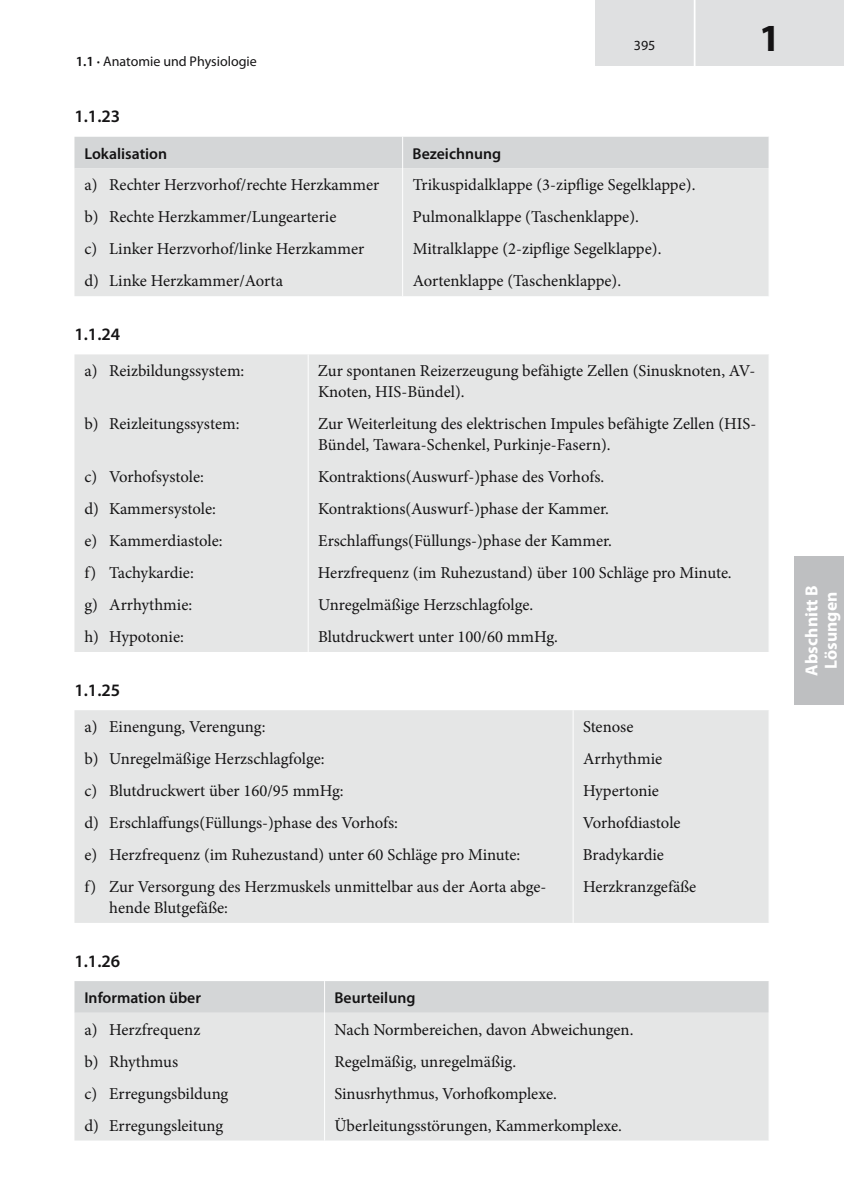
<style>
.page{position:relative;width:844px;height:1201px;background:#fff}
.page>*{position:absolute;margin:0;border:0;box-sizing:border-box;transform-origin:0 0}
.t1{font:700 38.5px "Myriad Pro";color:#141314}
.t2{font:600 17.5px "Myriad Pro";color:#141314}
.t3{font:700 17.5px/19.2px "Myriad Pro";letter-spacing:.005em;color:#fff;text-align:center}
.t4{font:16.62px/21px "Minion Pro";color:#141314}
.t5{font:600 15.75px "Myriad Pro";color:#141314}
.t6{font:14px "Myriad Pro";color:#141314}
.s1{font-weight:600}
</style>
<div class="page">
<div style="left:595px;top:0;width:248px;height:66px;background:#dfe0e1"></div>
<hr style="left:693px;top:0;width:2px;height:67px;background:#fff">
<div style="left:794px;top:556px;width:49px;height:148px;background:#bebfc1"></div>
<div style="left:74px;top:137px;width:694px;height:31px;background:#d4d6d7"></div>
<div style="left:74px;top:168px;width:694px;height:128px;background:#e5e6e6"></div>
<hr style="left:402px;top:137px;width:1px;height:31px;background:#fff">
<hr style="left:402px;top:168px;width:1px;height:32px;background:#fff">
<hr style="left:402px;top:200px;width:1px;height:32px;background:#fff">
<hr style="left:402px;top:232px;width:1px;height:32px;background:#fff">
<hr style="left:402px;top:264px;width:1px;height:32px;background:#fff">
<div style="left:74px;top:354px;width:694px;height:298px;background:#e5e6e6"></div>
<hr style="left:307px;top:354px;width:1px;height:53px;background:#fff">
<hr style="left:307px;top:407px;width:1px;height:53px;background:#fff">
<hr style="left:307px;top:460px;width:1px;height:32px;background:#fff">
<hr style="left:307px;top:492px;width:1px;height:32px;background:#fff">
<hr style="left:307px;top:524px;width:1px;height:32px;background:#fff">
<hr style="left:307px;top:556px;width:1px;height:32px;background:#fff">
<hr style="left:307px;top:588px;width:1px;height:32px;background:#fff">
<hr style="left:307px;top:620px;width:1px;height:32px;background:#fff">
<div style="left:74px;top:710px;width:694px;height:212px;background:#e5e6e6"></div>
<hr style="left:572px;top:710px;width:1px;height:32px;background:#fff">
<hr style="left:572px;top:742px;width:1px;height:32px;background:#fff">
<hr style="left:572px;top:774px;width:1px;height:32px;background:#fff">
<hr style="left:572px;top:806px;width:1px;height:32px;background:#fff">
<hr style="left:572px;top:838px;width:1px;height:32px;background:#fff">
<hr style="left:572px;top:870px;width:1px;height:52px;background:#fff">
<div style="left:74px;top:981px;width:694px;height:31px;background:#d4d6d7"></div>
<div style="left:74px;top:1012px;width:694px;height:128px;background:#e5e6e6"></div>
<hr style="left:324px;top:981px;width:1px;height:31px;background:#fff">
<hr style="left:324px;top:1012px;width:1px;height:32px;background:#fff">
<hr style="left:324px;top:1044px;width:1px;height:32px;background:#fff">
<hr style="left:324px;top:1076px;width:1px;height:32px;background:#fff">
<hr style="left:324px;top:1108px;width:1px;height:32px;background:#fff">
<p class="t6" style="left:76px;top:52px;width:182px"><span class="s1">1.1 ·</span> Anatomie und Physiologie</p>
<p class="t6" style="left:633px;top:36px;width:23px">395</p>
<h1 class="t1" style="left:758px;top:13px;width:23px">1</h1>
<p class="t2" style="left:74px;top:110px;width:47px">1.1.23</p>
<p class="t5" style="left:84px;top:147px;width:84px">Lokalisation</p>
<p class="t5" style="left:412px;top:147px;width:90px">Bezeichnung</p>
<p class="t4" style="left:84px;top:176px;width:296px">a) Rechter Herzvorhof/rechte Herzkammer</p>
<p class="t4" style="left:412px;top:176px;width:284px">Trikuspidalklappe (3-zipflige Segelklappe).</p>
<p class="t4" style="left:84px;top:208px;width:253px">b) Rechte Herzkammer/Lungearterie</p>
<p class="t4" style="left:412px;top:208px;width:228px">Pulmonalklappe (Taschenklappe).</p>
<p class="t4" style="left:84px;top:240px;width:281px">c) Linker Herzvorhof/linke Herzkammer</p>
<p class="t4" style="left:412px;top:240px;width:250px">Mitralklappe (2-zipflige Segelklappe).</p>
<p class="t4" style="left:84px;top:272px;width:200px">d) Linke Herzkammer/Aorta</p>
<p class="t4" style="left:412px;top:272px;width:210px">Aortenklappe (Taschenklappe).</p>
<p class="t2" style="left:74px;top:327px;width:47px">1.1.24</p>
<p class="t4" style="left:84px;top:362px;width:161px">a) Reizbildungssystem:</p>
<p class="t4" style="left:318px;top:362px;width:439px">Zur spontanen Reizerzeugung befähigte Zellen (Sinusknoten, AV-<br>Knoten, HIS-Bündel).</p>
<p class="t4" style="left:84px;top:415px;width:156px">b) Reizleitungssystem:</p>
<p class="t4" style="left:318px;top:415px;width:439px">Zur Weiterleitung des elektrischen Impules befähigte Zellen (HIS-<br>Bündel, Tawara-Schenkel, Purkinje-Fasern).</p>
<p class="t4" style="left:84px;top:468px;width:121px">c) Vorhofsystole:</p>
<p class="t4" style="left:318px;top:468px;width:287px">Kontraktions(Auswurf-)phase des Vorhofs.</p>
<p class="t4" style="left:84px;top:500px;width:133px">d) Kammersystole:</p>
<p class="t4" style="left:318px;top:500px;width:292px">Kontraktions(Auswurf-)phase der Kammer.</p>
<p class="t4" style="left:84px;top:532px;width:140px">e) Kammerdiastole:</p>
<p class="t4" style="left:318px;top:532px;width:295px">Erschlaffungs(Füllungs-)phase der Kammer.</p>
<p class="t4" style="left:84px;top:563px;width:111px">f) Tachykardie:</p>
<p class="t4" style="left:318px;top:563px;width:415px">Herzfrequenz (im Ruhezustand) über 100 Schläge pro Minute.</p>
<p class="t4" style="left:84px;top:595px;width:109px">g) Arrhythmie:</p>
<p class="t4" style="left:318px;top:595px;width:216px">Unregelmäßige Herzschlagfolge.</p>
<p class="t4" style="left:84px;top:627px;width:101px">h) Hypotonie:</p>
<p class="t4" style="left:318px;top:627px;width:241px">Blutdruckwert unter 100/60 mmHg.</p>
<p class="t2" style="left:74px;top:683px;width:47px">1.1.25</p>
<p class="t4" style="left:84px;top:717px;width:182px">a) Einengung, Verengung:</p>
<p class="t4" style="left:583px;top:717px;width:52px">Stenose</p>
<p class="t4" style="left:84px;top:749px;width:241px">b) Unregelmäßige Herzschlagfolge:</p>
<p class="t4" style="left:583px;top:749px;width:81px">Arrhythmie</p>
<p class="t4" style="left:84px;top:781px;width:261px">c) Blutdruckwert über 160/95 mmHg:</p>
<p class="t4" style="left:583px;top:781px;width:77px">Hypertonie</p>
<p class="t4" style="left:84px;top:813px;width:315px">d) Erschlaffungs(Füllungs-)phase des Vorhofs:</p>
<p class="t4" style="left:582px;top:813px;width:99px">Vorhofdiastole</p>
<p class="t4" style="left:84px;top:845px;width:437px">e) Herzfrequenz (im Ruhezustand) unter 60 Schläge pro Minute:</p>
<p class="t4" style="left:582px;top:845px;width:83px">Bradykardie</p>
<p class="t4" style="left:109px;top:877px;width:438px;text-indent:-25px">f) Zur Versorgung des Herzmuskels unmittelbar aus der Aorta abge&shy;hende Blutgefäße:</p>
<p class="t4" style="left:583px;top:877px;width:115px">Herzkranzgefäße</p>
<p class="t2" style="left:74px;top:954px;width:47px">1.1.26</p>
<p class="t5" style="left:84px;top:991px;width:118px">Information über</p>
<p class="t5" style="left:334px;top:991px;width:82px">Beurteilung</p>
<p class="t4" style="left:84px;top:1020px;width:117px">a) Herzfrequenz</p>
<p class="t4" style="left:334px;top:1020px;width:300px">Nach Normbereichen, davon Abweichungen.</p>
<p class="t4" style="left:84px;top:1052px;width:95px">b) Rhythmus</p>
<p class="t4" style="left:334px;top:1052px;width:183px">Regelmäßig, unregelmäßig.</p>
<p class="t4" style="left:84px;top:1084px;width:145px">c) Erregungsbildung</p>
<p class="t4" style="left:334px;top:1084px;width:224px">Sinusrhythmus, Vorhofkomplexe.</p>
<p class="t4" style="left:84px;top:1116px;width:140px">d) Erregungsleitung</p>
<p class="t4" style="left:334px;top:1116px;width:289px">Überleitungsstörungen, Kammerkomplexe.</p>
<p class="t3" style="left:801px;top:675px;width:92px;rotate:-90deg">Abschnitt B<br>Lösungen</p>
</div>
